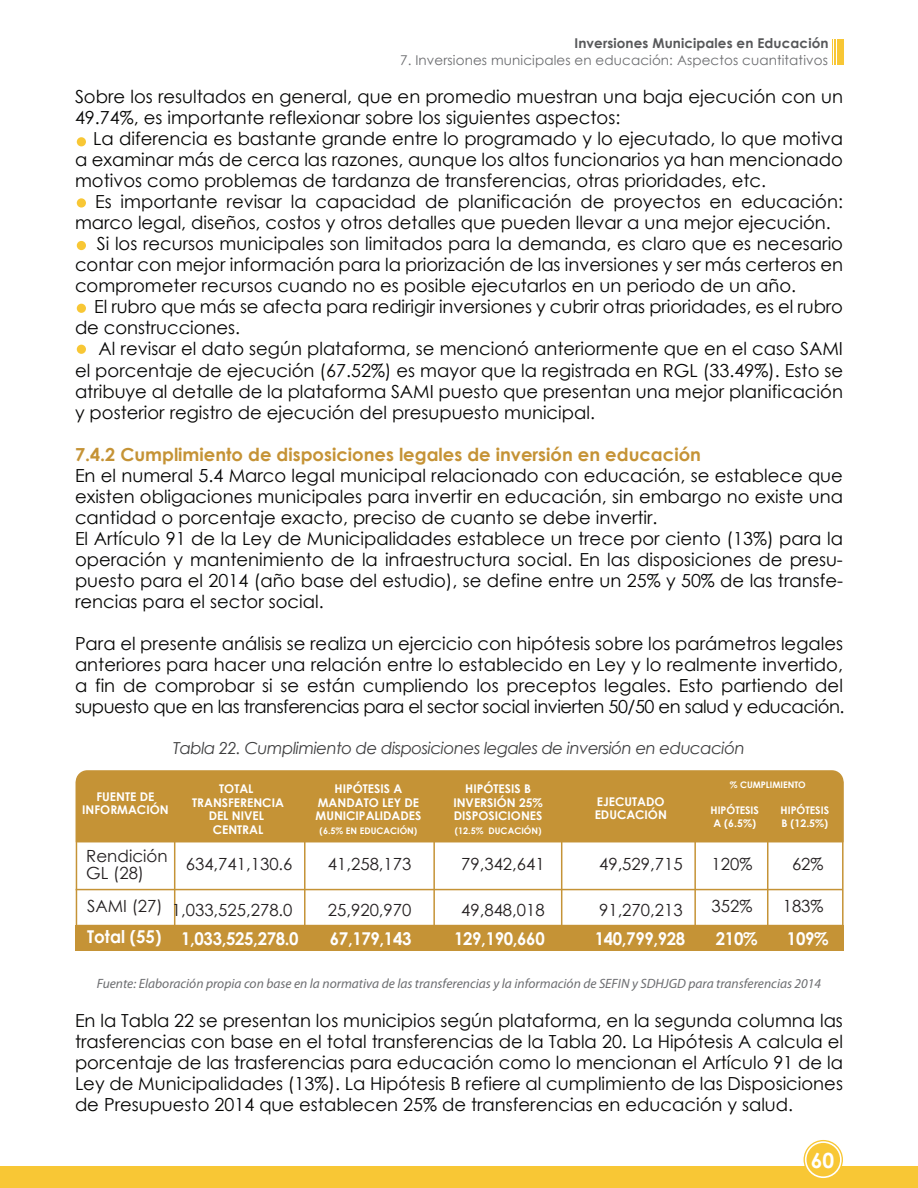
<style>
.page{position:relative;width:918px;height:1188px;background:#fff}
.page>*{position:absolute;margin:0;border:0;box-sizing:border-box;transform-origin:0 0}
.t1{font:700 21px "Century Gothic";color:#fff}
.t2{font:18px/21px "Century Gothic";color:#050504;text-align:justify}
.t3{font:700 18px "Century Gothic";color:#c59336}
.t4{font:700 17.7px "Century Gothic";letter-spacing:-.02em;color:#fff;scale:.95 1}
.t5{font:16.8px/17.2px "Century Gothic";color:#231f20}
.t6{font:italic 16.5px "Century Gothic";letter-spacing:-.03em;color:#3e3e3f}
.t7{font:italic 13.5px "Myriad Pro";color:#6c6d70}
.t8{font:13.5px "Century Gothic";letter-spacing:.01em;color:#6c6d70}
.t9{font:700 13.5px "Century Gothic";letter-spacing:.01em;color:#57585a}
.t10{font:700 12px/13.5px "Century Gothic";color:#fff;text-align:center}
.t11{font:700 10.5px/13.5px "Century Gothic";color:#fff}
.t12{font:700 9px "Century Gothic";color:#fff}
</style>
<div class="page">
<div style="left:75px;top:770px;width:769px;height:73px;background:#c59336"></div>
<div style="left:76px;top:781px;width:768px;height:166px;border:2px solid #c59336"></div>
<hr style="left:77px;top:841px;width:766px;height:1px;background:#c59336">
<hr style="left:76px;top:889px;width:767px;height:1px;background:#c59336">
<hr style="left:694px;top:773px;width:2px;height:174px;background:#c59336">
<hr style="left:767px;top:773px;width:1px;height:174px;background:#c59336">
<hr style="left:77px;top:925px;width:766px;height:1px;background:#c59336">
<hr style="left:561px;top:771px;width:1px;height:176px;background:#c59336">
<hr style="left:304px;top:773px;width:2px;height:176px;background:#c59336">
<hr style="left:433px;top:771px;width:2px;height:176px;background:#c59336">
<hr style="left:174px;top:773px;width:1px;height:174px;background:#c59336">
<div style="left:75px;top:926px;width:769px;height:25px;background:#c59336"></div>
<div style="left:837px;top:39px;width:6px;height:26px;background:#f8c735"></div>
<hr style="left:834px;top:39px;width:2px;height:26px;background:#f8c735">
<svg style="left:832px;top:39px;width:1px;height:26px"></svg>
<div style="left:0;top:1167px;width:918px;height:21px;background:#f8c735"></div>
<svg style="left:804px;top:1140px;width:39px;height:39px"></svg>
<svg style="left:805px;top:1141px;width:37px;height:37px"></svg>
<div style="left:807px;top:1143px;width:33px;height:33px;background:#f8c735;border-radius:50%"></div>
<div style="left:77px;top:345px;width:9px;height:9px;background:#f8c735;border-radius:50%"></div>
<div style="left:77px;top:304px;width:9px;height:9px;background:#f8c735;border-radius:50%"></div>
<div style="left:77px;top:241px;width:9px;height:9px;background:#f8c735;border-radius:50%"></div>
<div style="left:77px;top:198px;width:9px;height:10px;background:#f8c735;border-radius:50%"></div>
<div style="left:77px;top:137px;width:9px;height:9px;background:#f8c735;border-radius:50%"></div>
<p class="t9" style="left:575px;top:33px;width:256px">Inversiones Municipales en Educación</p>
<p class="t8" style="left:400px;top:50px;width:429px">7. Inversiones municipales en educación: Aspectos cuantitativos</p>
<p class="t2" style="left:75px;top:86px;width:770px">Sobre los resultados en general, que en promedio muestran una baja ejecución con un<br>49.74%, es importante reflexionar sobre los siguientes aspectos:</p>
<p class="t2" style="left:75px;top:128px;width:770px;text-indent:18px">La diferencia es bastante grande entre lo programado y lo ejecutado, lo que motiva a examinar más de cerca las razones, aunque los altos funcionarios ya han mencionado motivos como problemas de tardanza de transferencias, otras prioridades, etc.</p>
<p class="t2" style="left:95px;top:191px;width:749px">Es importante revisar la capacidad de planificación de proyectos en educación:</p>
<p class="t2" style="left:75px;top:212px;width:757px">marco legal, diseños, costos y otros detalles que pueden llevar a una mejor ejecución.</p>
<p class="t2" style="left:97px;top:233px;width:748px">Si los recursos municipales son limitados para la demanda, es claro que es necesario</p>
<p class="t2" style="left:75px;top:254px;width:770px">contar con mejor información para la priorización de las inversiones y ser más certeros en</p>
<p class="t2" style="left:75px;top:275px;width:723px">comprometer recursos cuando no es posible ejecutarlos en un periodo de un año.</p>
<p class="t2" style="left:94px;top:296px;width:750px">El rubro que más se afecta para redirigir inversiones y cubrir otras prioridades, es el rubro</p>
<p class="t2" style="left:75px;top:317px;width:166px">de construcciones.</p>
<p class="t2" style="left:99px;top:338px;width:746px">Al revisar el dato según plataforma, se mencionó anteriormente que en el caso SAMI</p>
<p class="t2" style="left:75px;top:359px;width:770px">el porcentaje de ejecución (67.52%) es mayor que la registrada en RGL (33.49%). Esto se</p>
<p class="t2" style="left:75px;top:380px;width:769px">atribuye al detalle de la plataforma SAMI puesto que presentan una mejor planificación</p>
<p class="t2" style="left:75px;top:401px;width:522px">y posterior registro de ejecución del presupuesto municipal.</p>
<p class="t3" style="left:75px;top:440px;width:628px">7.4.2 Cumplimiento de disposiciones legales de inversión en educación</p>
<p class="t2" style="left:75px;top:464px;width:770px;text-align:left">En el numeral 5.4 Marco legal municipal relacionado con educación, se establece que existen obligaciones municipales para invertir en educación, sin embargo no existe una cantidad o porcentaje exacto, preciso de cuanto se debe invertir.<br>El Artículo 91 de la Ley de Municipalidades establece un trece por ciento (13%) para la operación y mantenimiento de la infraestructura social. En las disposiciones de presu&shy;puesto para el 2014 (año base del estudio), se define entre un 25% y 50% de las transfe&shy;rencias para el sector social.</p>
<p class="t2" style="left:75px;top:632px;width:771px">Para el presente análisis se realiza un ejercicio con hipótesis sobre los parámetros legales anteriores para hacer una relación entre lo establecido en Ley y lo realmente invertido, a fin de comprobar si se están cumpliendo los preceptos legales. Esto partiendo del supuesto que en las transferencias para el sector social invierten 50/50 en salud y educación.</p>
<p class="t6" style="left:173px;top:737px;width:573px">Tabla 22. Cumplimiento de disposiciones legales de inversión en educación</p>
<p class="t10" style="left:82px;top:789px;width:88px">FUENTE DE<br>INFORMACIÓN</p>
<p class="t10" style="left:192px;top:782px;width:93px">TOTAL<br>TRANSFERENCIA<br>DEL NIVEL<br>CENTRAL</p>
<p class="t10" style="left:316px;top:782px;width:107px">HIPÓTESIS A<br>MANDATO LEY DE<br>MUNICIPALIDADES</p>
<p class="t12" style="left:320px;top:824px;width:99px">(6.5% EN EDUCACIÓN)</p>
<p class="t10" style="left:453px;top:782px;width:91px">HIPÓTESIS B<br>INVERSIÓN 25%<br>DISPOSICIONES</p>
<p class="t12" style="left:455px;top:824px;width:88px">(12.5% DUCACIÓN)</p>
<p class="t12" style="left:730px;top:778px;width:77px">% CUMPLIMIENTO</p>
<p class="t10" style="left:595px;top:794px;width:74px;text-align:left">EJECUTADO<br>EDUCACIÓN</p>
<p class="t11" style="left:711px;top:803px;width:50px">HIPÓTESIS<br>A (6.5%)</p>
<p class="t11" style="left:781px;top:803px;width:50px">HIPÓTESIS<br>B (12.5%)</p>
<p class="t5" style="left:86px;top:847px;width:83px">Rendición<br>GL (28)</p>
<p class="t5" style="left:87px;top:897px;width:77px">SAMI (27)</p>
<p class="t5" style="left:599px;top:855px;width:85px">49,529,715</p>
<p class="t5" style="left:712px;top:855px;width:42px">120%</p>
<p class="t5" style="left:792px;top:855px;width:33px">62%</p>
<p class="t5" style="left:599px;top:901px;width:85px">91,270,213</p>
<p class="t5" style="left:712px;top:897px;width:42px">352%</p>
<p class="t5" style="left:783px;top:897px;width:42px">183%</p>
<p class="t5" style="left:186px;top:855px;width:108px">634,741,130.6</p>
<p class="t5" style="left:328px;top:855px;width:85px">41,258,173</p>
<p class="t5" style="left:172px;top:901px;width:122px">1,033,525,278.0</p>
<p class="t5" style="left:328px;top:901px;width:85px">25,920,970</p>
<p class="t4" style="left:87px;top:925px;width:224px">Total (55) 1,033,525,278.0</p>
<p class="t4" style="left:330px;top:925px;width:87px">67,179,143</p>
<p class="t4" style="left:454px;top:925px;width:97px">129,190,660</p>
<p class="t4" style="left:595px;top:925px;width:97px">140,799,928</p>
<p class="t4" style="left:716px;top:925px;width:45px">210%</p>
<p class="t4" style="left:787px;top:925px;width:45px">109%</p>
<p class="t5" style="left:461px;top:855px;width:85px">79,342,641</p>
<p class="t5" style="left:461px;top:901px;width:85px">49,848,018</p>
<p class="t7" style="left:97px;top:976px;width:726px">Fuente: Elaboración propia con base en la normativa de las transferencias y la información de SEFIN y SDHJGD para transferencias 2014</p>
<p class="t2" style="left:75px;top:1010px;width:770px">En la Tabla 22 se presentan los municipios según plataforma, en la segunda columna las trasferencias con base en el total transferencias de la Tabla 20. La Hipótesis A calcula el porcentaje de las trasferencias para educación como lo mencionan el Artículo 91 de la Ley de Municipalidades (13%). La Hipótesis B refiere al cumplimiento de las Disposiciones de Presupuesto 2014 que establecen 25% de transferencias en educación y salud.</p>
<p class="t1" style="left:811px;top:1144px;width:25px">60</p>
</div>
